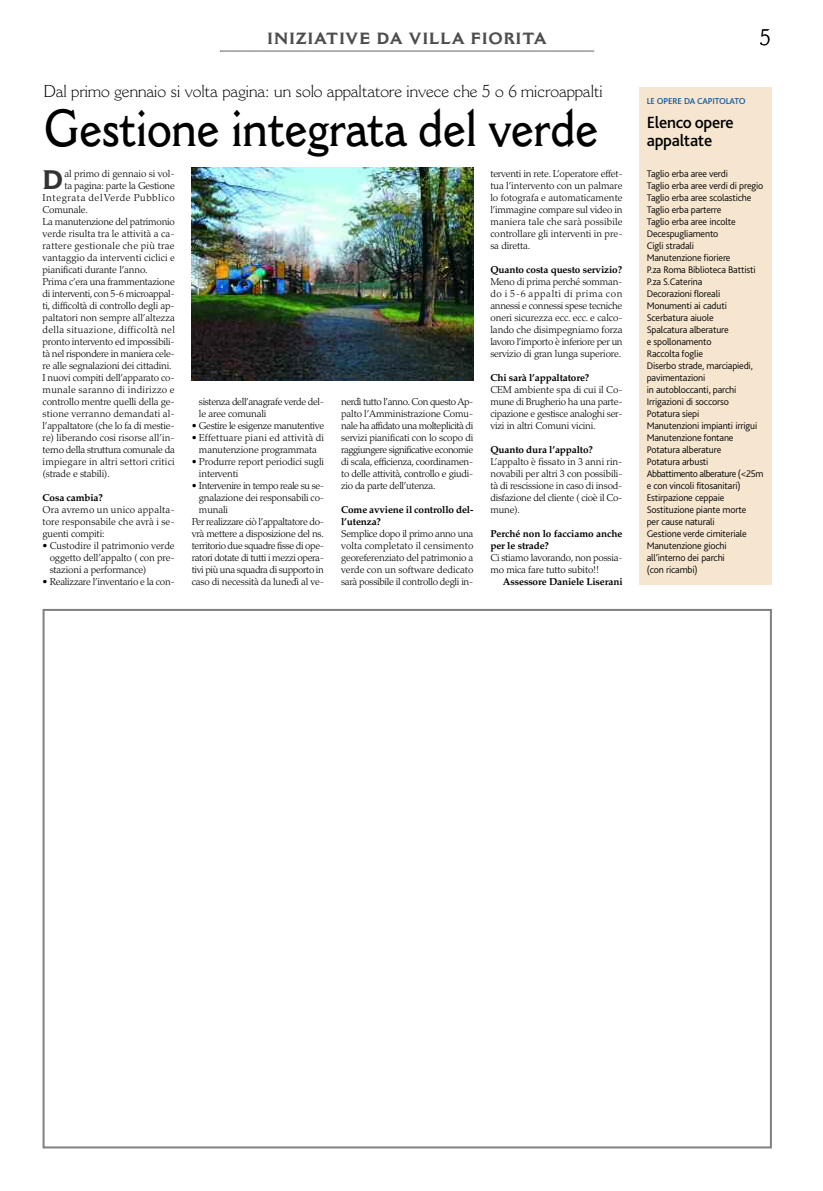
<style>
.page{position:relative;width:823px;height:1191px;background:#fff}
.page>*{position:absolute;margin:0;border:0;box-sizing:border-box;transform-origin:0 0}
.t1{font:600 51px "Cantoria";letter-spacing:-.01em;color:#000;scale:.86 1}
.t2{font:700 26.4px "Cantoria";color:#333}
.t3{font:300 22px "Cantoria";color:#000}
.t4{font:300 17px "Cantoria";letter-spacing:-.005em;color:#000}
.t5{font:500 17px/18px "Bliss 2";letter-spacing:-.015em;color:#000}
.t6{font:700 16px "Cantoria";letter-spacing:.055em;color:#4d4d4d}
.t7{font:300 10px/12px "Palatino";letter-spacing:-.02em;color:#000;text-align:justify}
.t8{font:300 10px/12px "Bliss 2";letter-spacing:-.015em;color:#000}
.t9{font:700 10px/12px "Palatino";letter-spacing:-.015em;color:#000}
.t10{font:300 10px/12px "Palatino";letter-spacing:.01em;color:#000;text-align:center}
.t11{font:300 10px "Palatino";letter-spacing:-.04em;color:#000}
.t12{font:300 10px "Palatino";letter-spacing:.005em;color:#000}
.t13{font:300 10px "Palatino";letter-spacing:.02em;color:#000}
.t14{font:300 10px "Palatino";color:#000}
.t15{font:300 10px "Palatino";letter-spacing:.035em;color:#000}
.t16{font:300 10px "Palatino";letter-spacing:.03em;color:#000}
.t17{font:300 10px "Palatino";letter-spacing:.015em;color:#000}
.t18{font:300 10px "Palatino";letter-spacing:.06em;color:#000}
.t19{font:300 10px "Palatino";letter-spacing:.025em;color:#000}
.t20{font:500 9px "Bliss 2";letter-spacing:-.025em;color:#0a58a5}
</style>
<div class="page">
<svg style="left:220px;top:51px;width:374px;height:1px"></svg>
<img style="left:192px;top:168px;width:281px;height:213px">
<div style="left:639px;top:88px;width:132px;height:497px;background:#f6e6d0"></div>
<h3 class="t6" style="left:267px;top:33px;width:280px">INIZIATIVE DA VILLA FIORITA</h3>
<h3 class="t3" style="left:759px;top:30px;width:13px">5</h3>
<h3 class="t4" style="left:44px;top:85px;width:560px">Dal primo gennaio si volta pagina: un solo appaltatore invece che 5 o 6 microappalti</h3>
<h1 class="t1" style="left:44px;top:110px;width:646px">Gestione integrata del verde</h1>
<h2 class="t2" style="left:43px;top:170px;width:22px">D</h2>
<p class="t7" style="left:64px;top:168px;width:112px">al primo di gennaio si vol-</p>
<p class="t7" style="left:64px;top:180px;width:112px">ta pagina: parte la Gestione</p>
<p class="t18" style="left:43px;top:193px;width:134px">Integrata del Verde Pubblico</p>
<p class="t7" style="left:43px;top:204px;width:47px">Comunale.</p>
<p class="t7" style="left:43px;top:216px;width:134px">La manutenzione del patrimonio</p>
<p class="t10" style="left:43px;top:228px;width:133px">verde risulta tra le attività a ca-</p>
<p class="t16" style="left:43px;top:241px;width:134px">rattere gestionale che più trae</p>
<p class="t10" style="left:43px;top:252px;width:134px">vantaggio da interventi ciclici e</p>
<p class="t7" style="left:43px;top:264px;width:107px">pianificati durante l’anno.</p>
<p class="t7" style="left:43px;top:276px;width:134px">Prima c’era una frammentazione</p>
<p class="t7" style="left:43px;top:288px;width:134px">di interventi, con 5-6 microappal-</p>
<p class="t7" style="left:43px;top:300px;width:133px">ti, difficoltà di controllo degli ap-</p>
<p class="t14" style="left:43px;top:313px;width:134px">paltatori non sempre all’altezza</p>
<p class="t15" style="left:43px;top:325px;width:134px">della situazione, difficoltà nel</p>
<p class="t7" style="left:43px;top:336px;width:134px">pronto intervento ed impossibili-</p>
<p class="t7" style="left:43px;top:348px;width:134px">tà nel rispondere in maniera cele-</p>
<p class="t7" style="left:43px;top:360px;width:131px">re alle segnalazioni dei cittadini.</p>
<p class="t7" style="left:43px;top:372px;width:133px">I nuovi compiti dell’apparato co-</p>
<p class="t19" style="left:43px;top:385px;width:134px">munale saranno di indirizzo e</p>
<p class="t7" style="left:43px;top:396px;width:134px">controllo mentre quelli della ge-</p>
<p class="t17" style="left:43px;top:409px;width:134px">stione verranno demandati al-</p>
<p class="t7" style="left:43px;top:420px;width:134px">l’appaltatore (che lo fa di mestie-</p>
<p class="t12" style="left:43px;top:433px;width:134px">re) liberando cosi risorse all’in-</p>
<p class="t7" style="left:43px;top:444px;width:134px">terno della struttura comunale da</p>
<p class="t13" style="left:43px;top:457px;width:134px">impiegare in altri settori critici</p>
<p class="t7" style="left:43px;top:468px;width:69px">(strade e stabili).</p>
<p class="t9" style="left:43px;top:492px;width:62px">Cosa cambia?</p>
<p class="t7" style="left:43px;top:504px;width:134px">Ora avremo un unico appalta&shy;tore responsabile che avrà i se&shy;guenti compiti:</p>
<p class="t7" style="left:50px;top:540px;width:126px;text-indent:-7px">• Custodire il patrimonio verde oggetto dell’appalto ( con pre&shy;stazioni a performance)</p>
<p class="t7" style="left:43px;top:576px;width:134px">• Realizzare l’inventario e la con-</p>
<p class="t7" style="left:199px;top:396px;width:127px">sistenza dell’anagrafe verde del&shy;le aree comunali</p>
<p class="t7" style="left:192px;top:420px;width:134px">• Gestire le esigenze manutentive</p>
<p class="t10" style="left:192px;top:432px;width:134px">• Effettuare piani ed attività di manutenzione programmata</p>
<p class="t7" style="left:199px;top:456px;width:127px;text-indent:-7px">• Produrre report periodici sugli interventi</p>
<p class="t11" style="left:192px;top:481px;width:134px">• Intervenire in tempo reale su se-</p>
<p class="t7" style="left:199px;top:492px;width:126px">gnalazione dei responsabili co-</p>
<p class="t7" style="left:199px;top:504px;width:31px">munali</p>
<p class="t7" style="left:192px;top:516px;width:134px">Per realizzare ciò l’appaltatore do-</p>
<p class="t7" style="left:192px;top:528px;width:133px">vrà mettere a disposizione del ns.</p>
<p class="t11" style="left:192px;top:541px;width:134px">territorio due squadre fisse di ope-</p>
<p class="t7" style="left:192px;top:552px;width:134px">ratori dotate di tutti i mezzi opera-</p>
<p class="t11" style="left:192px;top:565px;width:133px">tivi più una squadra di supporto in</p>
<p class="t7" style="left:192px;top:576px;width:134px">caso di necessità da lunedì al ve-</p>
<p class="t7" style="left:341px;top:396px;width:134px">nerdì tutto l’anno. Con questo Ap&shy;palto l’Amministrazione Comu&shy;nale ha affidato una molteplicità di servizi pianificati con lo scopo di raggiungere significative economie di scala, efficienza, coordinamen&shy;to delle attività, controllo e giudi&shy;zio da parte dell’utenza.</p>
<p class="t9" style="left:341px;top:504px;width:134px">Come avviene il controllo del&shy;l’utenza?</p>
<p class="t7" style="left:341px;top:528px;width:134px">Semplice dopo il primo anno una volta completato il censimento georeferenziato del patrimonio a verde con un software dedicato sarà possibile il controllo degli in-</p>
<p class="t7" style="left:490px;top:168px;width:134px">terventi in rete. L’operatore effet&shy;tua l’intervento con un palmare lo fotografa e automaticamente l’immagine compare sul video in maniera tale che sarà possibile controllare gli interventi in pre&shy;sa diretta.</p>
<p class="t9" style="left:490px;top:264px;width:133px">Quanto costa questo servizio?</p>
<p class="t7" style="left:490px;top:276px;width:134px">Meno di prima perché somman&shy;do i 5-6 appalti di prima con annessi e connessi spese tecniche oneri sicurezza ecc. ecc. e calco&shy;lando che disimpegniamo forza lavoro l’importo è inferiore per un servizio di gran lunga superiore.</p>
<p class="t9" style="left:490px;top:372px;width:100px">Chi sarà l’appaltatore?</p>
<p class="t7" style="left:490px;top:384px;width:134px">CEM ambiente spa di cui il Co&shy;mune di Brugherio ha una parte&shy;cipazione e gestisce analoghi ser&shy;vizi in altri Comuni vicini.</p>
<p class="t9" style="left:490px;top:444px;width:104px">Quanto dura l’appalto?</p>
<p class="t7" style="left:490px;top:456px;width:134px">L’appalto è fissato in 3 anni rin&shy;novabili per altri 3 con possibili&shy;tà di rescissione in caso di insod&shy;disfazione del cliente ( cioè il Co&shy;mune).</p>
<p class="t9" style="left:490px;top:528px;width:133px">Perché non lo facciamo anche per le strade?</p>
<p class="t7" style="left:490px;top:552px;width:134px">Ci stiamo lavorando, non possia&shy;mo mica fare tutto subito!!</p>
<p class="t9" style="left:502px;top:576px;width:121px">Assessore Daniele Liserani</p>
<p class="t20" style="left:646px;top:97px;width:100px">LE OPERE DA CAPITOLATO</p>
<h3 class="t5" style="left:646px;top:115px;width:88px">Elenco opere appaltate</h3>
<p class="t8" style="left:646px;top:168px;width:118px">Taglio erba aree verdi<br>Taglio erba aree verdi di pregio<br>Taglio erba aree scolastiche<br>Taglio erba parterre<br>Taglio erba aree incolte<br>Decespugliamento<br>Cigli stradali<br>Manutenzione fioriere<br>P.za Roma Biblioteca Battisti<br>P.za S.Caterina<br>Decorazioni floreali<br>Monumenti ai caduti<br>Scerbatura aiuole<br>Spalcatura alberature<br>e spollonamento<br>Raccolta foglie<br>Diserbo strade, marciapiedi, pavimentazioni<br>in autobloccanti, parchi<br>Irrigazioni di soccorso<br>Potatura siepi<br>Manutenzioni impianti irrigui<br>Manutenzione fontane<br>Potatura alberature<br>Potatura arbusti<br>Abbattimento alberature (&lt;25m e con vincoli fitosanitari)<br>Estirpazione ceppaie<br>Sostituzione piante morte<br>per cause naturali<br>Gestione verde cimiteriale<br>Manutenzione giochi all’interno dei parchi<br>(con ricambi)</p>
</div>
